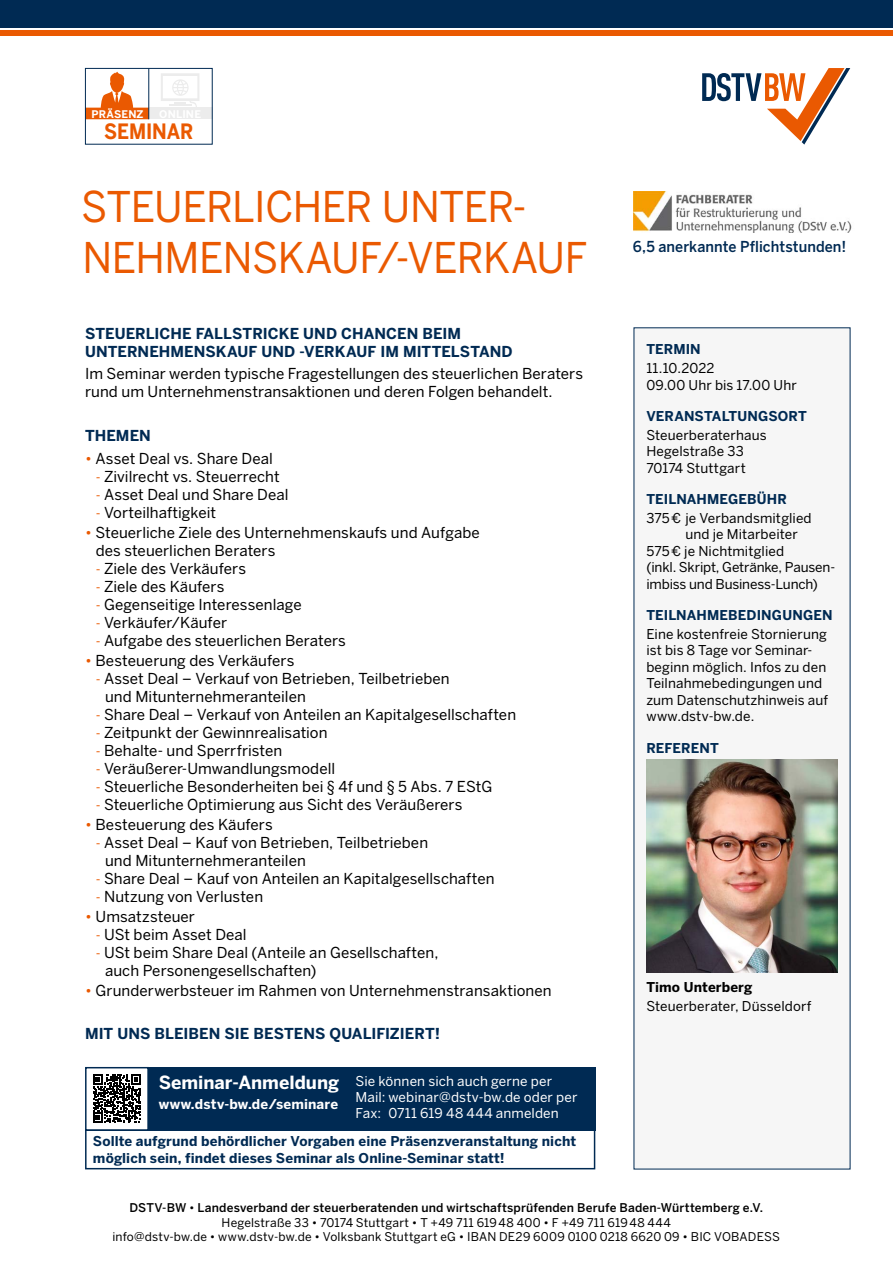
<style>
.page{position:relative;width:893px;height:1263px;background:#fff}
.page>*{position:absolute;margin:0;border:0;box-sizing:border-box;transform-origin:0 0}
.t1{font:42px/50.4px "Benton Sans";letter-spacing:-.015em;color:#ea5901;scale:.95 1}
.t2{font:700 21px "Benton Sans";letter-spacing:-.005em;color:#ea5901;scale:.9 1}
.t3{font:700 18px "Benton Sans";color:#fff}
.t4{font:15px/18px "Benton Sans";letter-spacing:.005em;color:#000}
.t5{font:700 15px/18px "Benton Sans";letter-spacing:.005em;color:#002a53}
.t6{font:500 15px "Benton Sans";letter-spacing:.005em;color:#002a53;scale:.95 1}
.t7{font:13.5px/16.5px "Benton Sans";letter-spacing:.005em;color:#000}
.t8{font:700 13.5px/16.5px "Benton Sans";letter-spacing:.01em;color:#002a53}
.t9{font:13.5px/16.2px "Benton Sans";letter-spacing:.01em;color:#fff}
.t10{font:700 13.5px "Benton Sans";letter-spacing:.01em;color:#fff}
.t11{font:700 13.5px "Benton Sans";letter-spacing:.01em;color:#000}
.t12{font:12px/14.4px "Benton Sans";letter-spacing:.015em;color:#000;text-align:center}
.t13{font:700 10.5px "Benton Sans";letter-spacing:.015em;color:#fff}
.s1{color:#ea5901}
.s2{font-size:13.5px;color:#ea5901}
.s3{font-weight:500}
</style>
<div class="page">
<img style="left:634px;top:191px;width:218px;height:41px">
<div style="left:0;top:0;width:893px;height:28px;background:#002a53"></div>
<div style="left:0;top:31px;width:893px;height:5px;background:#ea5901"></div>
<svg style="left:702px;top:68px;width:148px;height:77px"></svg>
<svg style="left:87px;top:72px;width:61px;height:47px"></svg>
<div style="left:149px;top:108px;width:64px;height:11px;background:#ececec"></div>
<hr style="left:148px;top:68px;width:1px;height:51px;background:#002a53">
<svg style="left:161px;top:73px;width:38px;height:34px"></svg>
<div style="left:85px;top:68px;width:128px;height:77px;border:1px solid #002a53"></div>
<div style="left:634px;top:327px;width:216px;height:842px;background:#f6f6f6"></div>
<img style="left:646px;top:759px;width:192px;height:213px">
<div style="left:85px;top:1067px;width:510px;height:64px;background:#002a53"></div>
<div style="left:85px;top:1129px;width:510px;height:40px;border:2px solid #002a53"></div>
<div style="left:86px;top:1068px;width:62px;height:62px;background:#fff"></div>
<svg style="left:93px;top:1075px;width:48px;height:48px"></svg>
<div style="left:85px;top:1067px;width:64px;height:64px;border:2px solid #002a53"></div>
<p class="t13" style="left:92px;top:108px;width:53px">PRÄSENZ</p>
<h2 class="t2" style="left:104px;top:119px;width:101px">SEMINAR</h2>
<h1 class="t1" style="left:81px;top:181px;width:535px">STEUERLICHER UNTER-<br>NEHMENSKAUF/-VERKAUF</h1>
<p class="t5" style="left:85px;top:324px;width:429px">STEUERLICHE FALLSTRICKE UND CHANCEN BEIM<br>UNTERNEHMENSKAUF UND -VERKAUF IM MITTELSTAND</p>
<p class="t4" style="left:85px;top:364px;width:499px">Im Seminar werden typische Fragestellungen des steuerlichen Beraters rund um Unternehmenstransaktionen und deren Folgen behandelt.</p>
<p class="t5" style="left:85px;top:427px;width:67px">THEMEN</p>
<p class="t4" style="left:85px;top:449px;width:189px"><span class="s1">•</span> Asset Deal vs. Share Deal</p>
<p class="t4" style="left:96px;top:467px;width:185px"><span class="s2">-</span> Zivilrecht vs. Steuerrecht</p>
<p class="t4" style="left:96px;top:485px;width:194px"><span class="s2">-</span> Asset Deal und Share Deal</p>
<p class="t4" style="left:96px;top:503px;width:122px"><span class="s2">-</span> Vorteilhaftigkeit</p>
<p class="t4" style="left:96px;top:523px;width:386px;text-indent:-11px"><span class="s1">•</span> Steuerliche Ziele des Unternehmenskaufs und Aufgabe des steuerlichen Beraters</p>
<p class="t4" style="left:96px;top:559px;width:152px"><span class="s2">-</span> Ziele des Verkäufers</p>
<p class="t4" style="left:96px;top:577px;width:130px"><span class="s2">-</span> Ziele des Käufers</p>
<p class="t4" style="left:96px;top:595px;width:208px"><span class="s2">-</span> Gegenseitige Interessenlage</p>
<p class="t4" style="left:96px;top:613px;width:133px"><span class="s2">-</span> Verkäufer/Käufer</p>
<p class="t4" style="left:96px;top:631px;width:252px"><span class="s2">-</span> Aufgabe des steuerlichen Beraters</p>
<p class="t4" style="left:85px;top:651px;width:211px"><span class="s1">•</span> Besteuerung des Verkäufers</p>
<p class="t4" style="left:105px;top:669px;width:346px;text-indent:-9px"><span class="s2">-</span> Asset Deal – Verkauf von Betrieben, Teilbetrieben und Mitunternehmeranteilen</p>
<p class="t4" style="left:96px;top:705px;width:422px"><span class="s2">-</span> Share Deal – Verkauf von Anteilen an Kapitalgesellschaften</p>
<p class="t4" style="left:96px;top:723px;width:233px"><span class="s2">-</span> Zeitpunkt der Gewinnrealisation</p>
<p class="t4" style="left:96px;top:741px;width:188px"><span class="s2">-</span> Behalte- und Sperrfristen</p>
<p class="t4" style="left:96px;top:759px;width:241px"><span class="s2">-</span> Veräußerer-Umwandlungsmodell</p>
<p class="t4" style="left:96px;top:777px;width:398px"><span class="s2">-</span> Steuerliche Besonderheiten bei § 4f und § 5 Abs. 7 EStG</p>
<p class="t4" style="left:96px;top:795px;width:368px"><span class="s2">-</span> Steuerliche Optimierung aus Sicht des Veräußerers</p>
<p class="t4" style="left:85px;top:815px;width:189px"><span class="s1">•</span> Besteuerung des Käufers</p>
<p class="t4" style="left:105px;top:833px;width:325px;text-indent:-9px"><span class="s2">-</span> Asset Deal – Kauf von Betrieben, Teilbetrieben und Mitunternehmeranteilen</p>
<p class="t4" style="left:96px;top:869px;width:400px"><span class="s2">-</span> Share Deal – Kauf von Anteilen an Kapitalgesellschaften</p>
<p class="t4" style="left:96px;top:887px;width:169px"><span class="s2">-</span> Nutzung von Verlusten</p>
<p class="t4" style="left:85px;top:907px;width:111px"><span class="s1">•</span> Umsatzsteuer</p>
<p class="t4" style="left:96px;top:925px;width:153px"><span class="s2">-</span> USt beim Asset Deal</p>
<p class="t4" style="left:105px;top:943px;width:335px;text-indent:-9px"><span class="s2">-</span> USt beim Share Deal (Anteile an Gesellschaften, auch Personengesellschaften)</p>
<p class="t4" style="left:85px;top:982px;width:468px"><span class="s1">•</span> Grunderwerbsteuer im Rahmen von Unternehmenstransaktionen</p>
<p class="t5" style="left:85px;top:1024px;width:357px">MIT UNS BLEIBEN SIE BESTENS QUALIFIZIERT!</p>
<p class="t3" style="left:159px;top:1072px;width:182px">Seminar-Anmeldung</p>
<p class="t10" style="left:159px;top:1096px;width:181px">www.dstv-bw.de/seminare</p>
<p class="t9" style="left:355px;top:1073px;width:223px">Sie können sich auch gerne per<br>Mail: webinar@dstv-bw.de oder per<br>Fax: 0711 619 48 444 anmelden</p>
<p class="t8" style="left:93px;top:1133px;width:485px">Sollte aufgrund behördlicher Vorgaben eine Präsenzveranstaltung nicht möglich sein, findet dieses Seminar als Online-Seminar statt!</p>
<p class="t6" style="left:633px;top:238px;width:226px">6,5 anerkannte Pflichtstunden!</p>
<p class="t8" style="left:646px;top:341px;width:56px">TERMIN</p>
<p class="t7" style="left:646px;top:360px;width:152px">11.10.2022<br>09.00 Uhr bis 17.00 Uhr</p>
<p class="t8" style="left:646px;top:408px;width:162px">VERANSTALTUNGSORT</p>
<p class="t7" style="left:646px;top:426px;width:122px">Steuerberaterhaus<br>Hegelstraße 33<br>70174 Stuttgart</p>
<p class="t8" style="left:646px;top:491px;width:142px">TEILNAHMEGEBÜHR</p>
<p class="t7" style="left:646px;top:509px;width:167px">375€ je Verbandsmitglied</p>
<p class="t7" style="left:685px;top:526px;width:114px">und je Mitarbeiter</p>
<p class="t7" style="left:646px;top:542px;width:139px">575€ je Nichtmitglied</p>
<p class="t7" style="left:646px;top:559px;width:190px">(inkl. Skript, Getränke, Pausen-</p>
<p class="t7" style="left:646px;top:575px;width:173px">imbiss und Business-Lunch)</p>
<p class="t8" style="left:646px;top:607px;width:188px">TEILNAHMEBEDINGUNGEN</p>
<p class="t7" style="left:646px;top:625px;width:183px">Eine kostenfreie Stornierung ist bis 8 Tage vor Seminar&shy;beginn möglich. Infos zu den<br>Teilnahmebedingungen und zum Datenschutzhinweis auf www.dstv-bw.de.</p>
<p class="t8" style="left:646px;top:739px;width:74px">REFERENT</p>
<p class="t11" style="left:646px;top:979px;width:108px">Timo Unterberg</p>
<p class="t7" style="left:646px;top:997px;width:167px">Steuerberater, Düsseldorf</p>
<p class="t12" style="left:112px;top:1200px;width:669px"><span class="s3">DSTV-BW</span> • <span class="s3">Landesverband der steuerberatenden und wirtschaftsprüfenden Berufe Baden-Württemberg e.V.<br></span>Hegelstraße 33 • 70174 Stuttgart • T +49 711 61948 400 • F +49 711 61948 444<br>info@dstv-bw.de • www.dstv-bw.de • Volksbank Stuttgart eG • IBAN DE29 6009 0100 0218 6620 09 • BIC VOBADESS</p>
</div>
